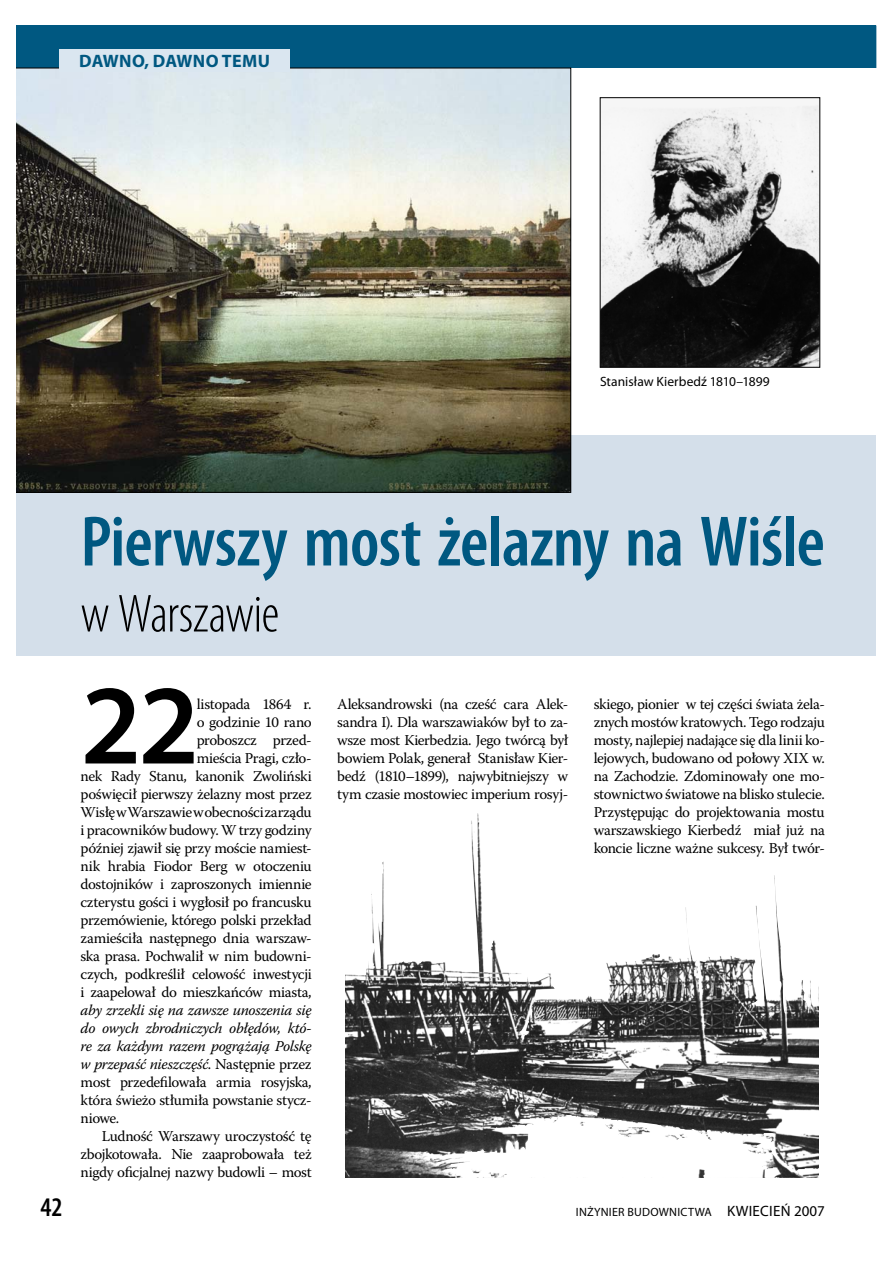
<style>
.page{position:relative;width:893px;height:1263px;background:#fff}
.page>*{position:absolute;margin:0;border:0;box-sizing:border-box;transform-origin:0 0}
.t1{font:600 114.15px "Myriad Pro";color:#000}
.t2{font:600 condensed 72px "Myriad Pro";letter-spacing:-.01em;color:#005881}
.t3{font:300 condensed 54px "Myriad Pro";letter-spacing:-.01em;color:#000}
.t4{font:600 condensed 27px "Myriad Pro";color:#000}
.t5{font:700 18px "Myriad Pro";letter-spacing:.02em;color:#005881}
.t6{font:15px/18px "Warnock Pro";letter-spacing:-.025em;color:#000;text-align:justify}
.t7{font:italic 15px/18px "Warnock Pro";letter-spacing:-.02em;color:#000;text-align:justify}
.t8{font:13.5px "Myriad Pro";letter-spacing:.005em;color:#000}
.t9{font:12px "Myriad Pro";letter-spacing:.02em;color:#000}
.s1{font-style:normal}
.s2{font-size:15px}
</style>
<div class="page">
<div style="left:17px;top:25px;width:859px;height:43px;background:#005881"></div>
<div style="left:17px;top:435px;width:859px;height:220px;background:#d4dfea"></div>
<img style="left:602px;top:105px;width:216px;height:260px">
<div style="left:600px;top:97px;width:220px;height:270px;border:1px solid #000"></div>
<img style="left:17px;top:68px;width:554px;height:425px">
<img style="left:345px;top:813px;width:473px;height:364px">
<div style="left:59px;top:49px;width:231px;height:22px;background:#dae6f0"></div>
<p class="t5" style="left:79px;top:50px;width:192px">DAWNO, DAWNO TEMU</p>
<p class="t8" style="left:600px;top:376px;width:171px">Stanisław Kierbedź 1810–1899</p>
<h2 class="t2" style="left:81px;top:499px;width:746px">Pierwszy most żelazny na Wiśle</h2>
<h3 class="t3" style="left:81px;top:581px;width:200px">w Warszawie</h3>
<h1 class="t1" style="left:81px;top:657px;width:120px">22</h1>
<p class="t6" style="left:81px;top:697px;width:233px;text-align:right">listopada 1864 r.<br>o godzinie 10 rano<br>proboszcz przed-<br>mieścia Pragi, czło-<br>nek Rady Stanu, kanonik Zwoliński poświęcił pierwszy żelazny most przez Wisłę w Warszawie w obecności zarządu i pracowników budowy. W trzy godziny później zjawił się przy moście namiest&shy;nik hrabia Fiodor Berg w otoczeniu dostojników i zaproszonych imiennie czterystu gości i wygłosił po francusku przemówienie, którego polski przekład zamieściła następnego dnia warszaw&shy;ska prasa. Pochwalił w nim budowni&shy;czych, podkreślił celowość inwestycji i zaapelował do mieszkańców miasta,</p>
<p class="t7" style="left:81px;top:1003px;width:233px">aby zrzekli się na zawsze unoszenia się do owych zbrodniczych obłędów, któ&shy;re za każdym razem pogrążają Polskę w przepaść nieszczęść<span class="s1">. Następnie przez most przedefilowała armia rosyjska, która świeżo stłumiła powstanie stycz&shy;niowe.</span></p>
<p class="t6" style="left:81px;top:1129px;width:233px;text-indent:21px">Ludność Warszawy uroczystość tę zbojkotowała. Nie zaaprobowała też nigdy oficjalnej nazwy budowli – most</p>
<p class="t6" style="left:337px;top:697px;width:233px">Aleksandrowski (na cześć cara Alek&shy;sandra I). Dla warszawiaków był to za&shy;wsze most Kierbedzia. Jego twórcą był bowiem Polak, generał Stanisław Kier&shy;bedź (1810–1899), najwybitniejszy w tym czasie mostowiec imperium rosyj-</p>
<p class="t6" style="left:594px;top:697px;width:233px">skiego, pionier w tej części świata żela&shy;znych mostów kratowych. Tego rodzaju mosty, najlepiej nadające się dla linii ko&shy;lejowych, budowano od połowy XIX w. na Zachodzie. Zdominowały one mo&shy;stownictwo światowe na blisko stulecie.<br>Przystępując do projektowania mostu warszawskiego Kierbedź miał już na koncie liczne ważne sukcesy. Był twór-</p>
<h3 class="t4" style="left:40px;top:1191px;width:24px">42</h3>
<p class="t9" style="left:576px;top:1207px;width:250px">INŻYNIER BUDOWNICTWA <span class="s2">KWIECIEŃ 2007</span></p>
</div>
